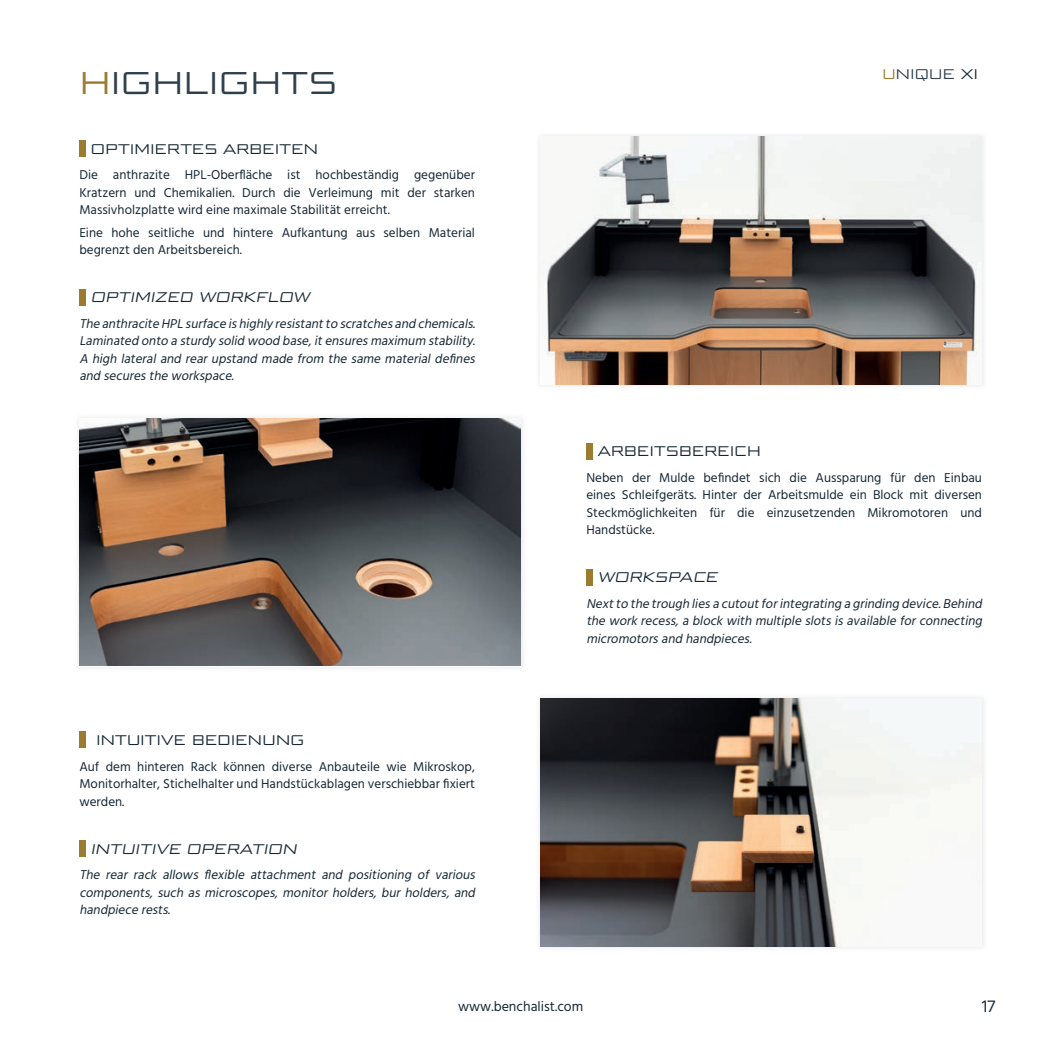
<style>
.page{position:relative;width:1042px;height:1042px;background:#fff}
.page>*{position:absolute;margin:0;border:0;box-sizing:border-box;transform-origin:0 0}
.t1{font:31.5px "Bunken Tech Sans Std Wide";letter-spacing:.02em;color:#2f3f4b}
.t2{font:17.5px "Hind";color:#152734}
.t3{font:14px "Bunken Tech Sans Std Wide";letter-spacing:.02em;color:#152734}
.t4{font:italic 14px "Bunken Tech Sans Std Wide";color:#152734}
.t5{font:14px "Hind";color:#152734}
.t6{font:14px "Bunken Tech Sans Std Wide";letter-spacing:.02em;color:#2f3f4b}
.t7{font:13.12px/17.5px "Hind";color:#152734;text-align:justify}
.t8{font:italic 13.12px/17.5px "Hind";color:#152734;text-align:justify}
.s1{color:#9b7b2f}
.s2{color:#152734}
</style>
<div class="page">
<img style="left:78px;top:417px;width:445px;height:251px">
<img style="left:539px;top:135px;width:445px;height:251px">
<img style="left:79px;top:419px;width:442px;height:246px">
<img style="left:540px;top:136px;width:441px;height:248px">
<img style="left:540px;top:699px;width:442px;height:248px">
<div style="left:79px;top:140px;width:7px;height:17px;background:#9b7b2f"></div>
<div style="left:79px;top:289px;width:7px;height:16px;background:#9b7b2f"></div>
<div style="left:586px;top:442px;width:7px;height:17px;background:#9b7b2f"></div>
<div style="left:586px;top:569px;width:7px;height:16px;background:#9b7b2f"></div>
<div style="left:79px;top:731px;width:7px;height:17px;background:#9b7b2f"></div>
<div style="left:79px;top:840px;width:7px;height:17px;background:#9b7b2f"></div>
<h1 class="t1" style="left:80px;top:64px;width:259px"><span class="s1">H</span>IGHLIGHTS</h1>
<p class="t3" style="left:91px;top:140px;width:229px">OPTIMIERTES ARBEITEN</p>
<p class="t7" style="left:79px;top:167px;width:397px">Die anthrazite HPL-Oberfläche ist hochbeständig gegenüber Kratzern und Chemikalien. Durch die Verleimung mit der starken Massivholzplatte wird eine maximale Stabilität erreicht.</p>
<p class="t7" style="left:79px;top:224px;width:397px">Eine hohe seitliche und hintere Aufkantung aus selben Material begrenzt den Arbeitsbereich.</p>
<p class="t4" style="left:91px;top:289px;width:223px">OPTIMIZED WORKFLOW</p>
<p class="t8" style="left:79px;top:315px;width:400px">The anthracite HPL surface ishighly resistantto scratchesand chemicals.<br>Laminated onto a sturdy solid wood base,itensuresmaximum stability.<br>A high lateral and rear upstand made from the same material defines and securesthe workspace.</p>
<p class="t3" style="left:96px;top:731px;width:209px">INTUITIVE BEDIENUNG</p>
<p class="t7" style="left:79px;top:758px;width:397px">Auf dem hinteren Rack können diverse Anbauteile wie Mikroskop, Monitorhalter, Stichelhalter und Handstückablagen verschiebbar fixiert werden.</p>
<p class="t4" style="left:91px;top:840px;width:210px">INTUITIVE OPERATION</p>
<p class="t8" style="left:79px;top:867px;width:400px">The rear rack allows flexible attachment and positioning of various components, such as microscopes, monitor holders, bur holders, and handpiece rests.</p>
<p class="t6" style="left:882px;top:66px;width:97px"><span class="s1">U</span>NIQUE <span class="s2">XI</span></p>
<p class="t3" style="left:598px;top:443px;width:164px">ARBEITSBEREICH</p>
<p class="t7" style="left:586px;top:469px;width:397px">Neben der Mulde befindet sich die Aussparung für den Einbau eines Schleifgeräts. Hinter der Arbeitsmulde ein Block mit diversen Steckmöglichkeiten für die einzusetzenden Mikromotoren und Handstücke.</p>
<p class="t4" style="left:598px;top:569px;width:125px">WORKSPACE</p>
<p class="t8" style="left:586px;top:595px;width:400px">Nextto the trough liesa cutoutforintegrating a grinding device.Behind the work recess,a block with multiple slotsisavailable forconnecting micromotorsand handpieces.</p>
<p class="t5" style="left:458px;top:997px;width:127px">www.benchalist.com</p>
<h2 class="t2" style="left:982px;top:994px;width:15px">17</h2>
</div>
